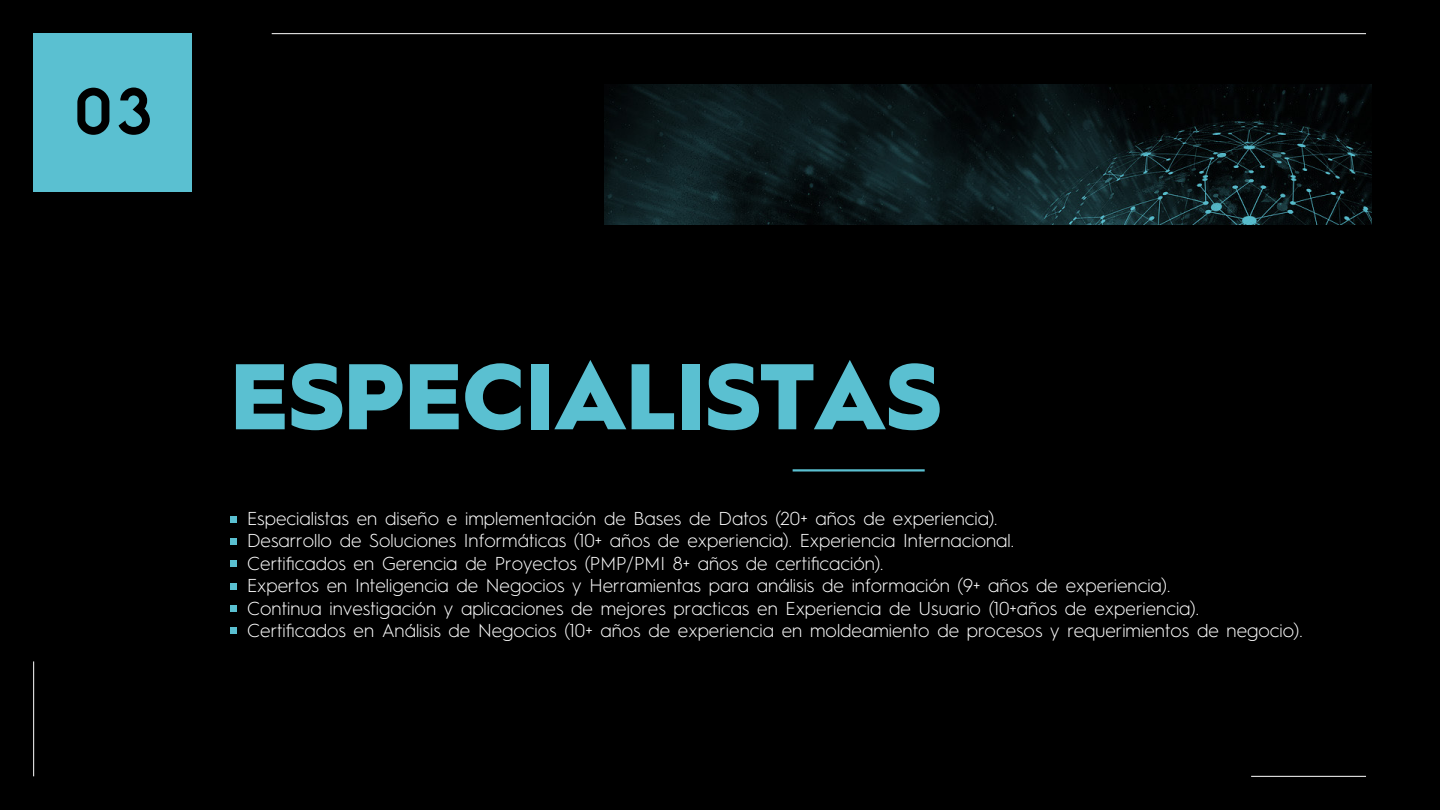
<style>
.page{position:relative;width:1440px;height:810px;background:#000}
.page>*{position:absolute;margin:0;border:0;box-sizing:border-box;transform-origin:0 0}
.t1{font:900 93.38px "Hurme Geometric Sans 1";color:#5ac0d1}
.t2{font:700 70.5px "Kiona";color:#000}
.t3{font:300 18.75px/22.5px "Hurme Geometric Sans 1";color:#fff}
</style>
<div class="page">
<div style="left:34px;top:34px;width:158px;height:158px;background:#5ac0d1"></div>
<hr style="left:272px;top:33px;width:1094px;height:1px;background:#fff">
<hr style="left:1251px;top:776px;width:115px;height:1px;background:#fff">
<hr style="left:33px;top:661px;width:1px;height:115px;background:#fff">
<img style="left:605px;top:84px;width:766px;height:140px">
<hr style="left:793px;top:469px;width:132px;height:3px;background:#5ac0d1">
<div style="left:231px;top:516px;width:6px;height:7px;background:#5ac0d1"></div>
<div style="left:231px;top:538px;width:6px;height:7px;background:#5ac0d1"></div>
<svg style="left:231px;top:561px;width:6px;height:6px"></svg>
<div style="left:231px;top:583px;width:6px;height:7px;background:#5ac0d1"></div>
<div style="left:231px;top:605px;width:6px;height:7px;background:#5ac0d1"></div>
<div style="left:231px;top:627px;width:6px;height:7px;background:#5ac0d1"></div>
<h2 class="t2" style="left:72px;top:69px;width:84px">03</h2>
<h1 class="t1" style="left:231px;top:331px;width:712px">ESPECIALISTAS</h1>
<p class="t3" style="left:247px;top:506px;width:1057px">Especialistas en diseño e implementación de Bases de Datos (20+ años de experiencia).<br>Desarrollo de Soluciones Informáticas (10+ años de experiencia). Experiencia Internacional.<br>Certificados en Gerencia de Proyectos (PMP/PMI 8+ años de certificación).<br>Expertos en Inteligencia de Negocios y Herramientas para análisis de información (9+ años de experiencia).<br>Continua investigación y aplicaciones de mejores practicas en Experiencia de Usuario (10+años de experiencia).<br>Certificados en Análisis de Negocios (10+ años de experiencia en moldeamiento de procesos y requerimientos de negocio).</p>
</div>
